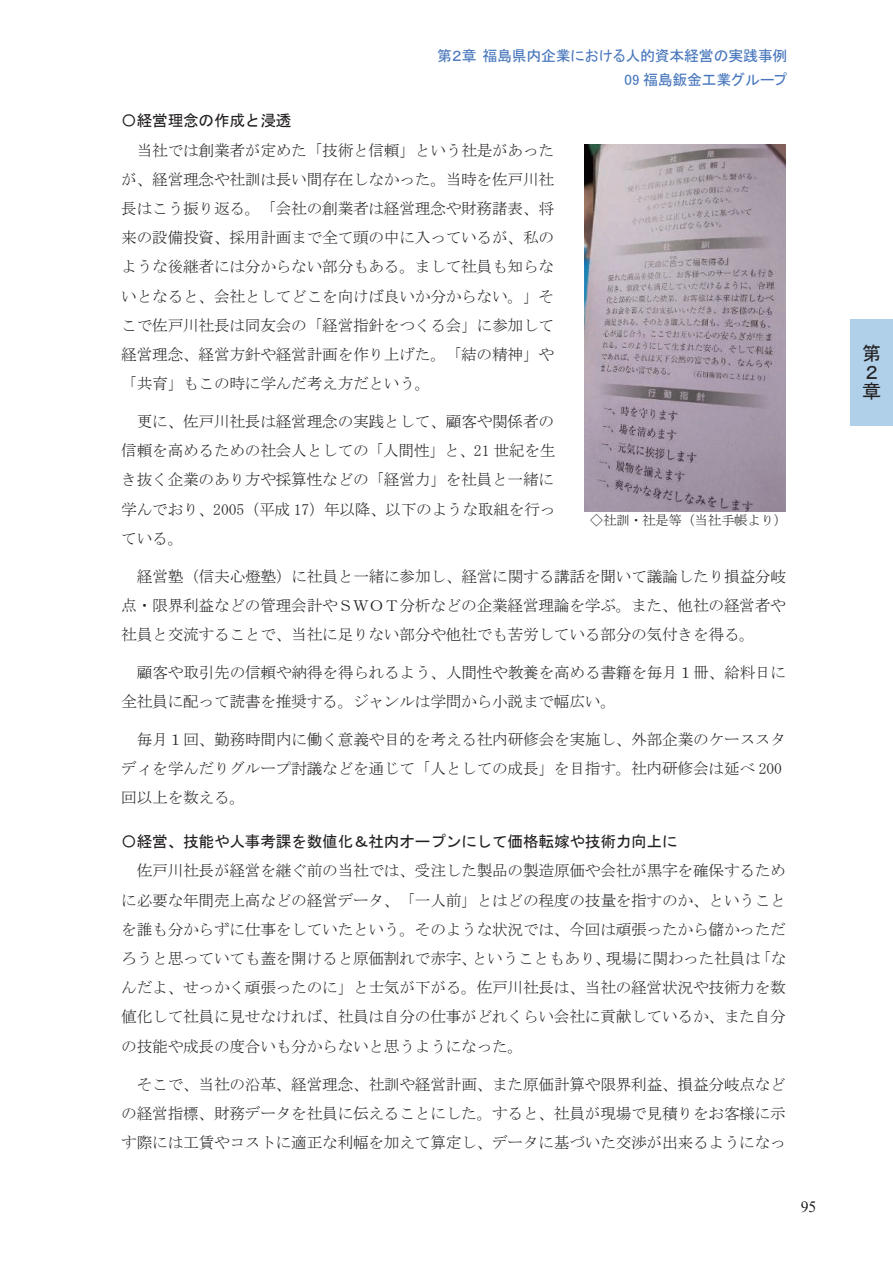
<style>
.page{position:relative;width:893px;height:1263px;background:#fff}
.page>*{position:absolute;margin:0;border:0;box-sizing:border-box;transform-origin:0 0}
.t1{font:19.2px/19.2px "MS Gothic";color:#231f20}
.t2{font:15.6px/29.2px "MS Mincho";letter-spacing:-.01em;color:#231f20;text-align:justify}
.t3{font:15.6px "MS Gothic";letter-spacing:-.01em;color:#231f20}
.t4{font:15.6px "Times New Roman";color:#231f20}
.t5{font:14.85px/24px "MS P Gothic";letter-spacing:-.01em;color:#4776bc;text-align:right}
.t6{font:13.5px "MS Mincho";letter-spacing:-.025em;color:#231f20}
</style>
<div class="page">
<img style="left:584px;top:145px;width:202px;height:366px">
<div style="left:850px;top:319px;width:43px;height:106px;background:#b0d0ea"></div>
<p class="t5" style="left:437px;top:44px;width:352px">第２章福島県内企業における人的資本経営の実践事例<br>09 福島鈑金工業グループ</p>
<p class="t3" style="left:121px;top:113px;width:172px">〇経営理念の作成と浸透</p>
<p class="t2" style="left:121px;top:135px;width:434px;text-indent:15px">当社では創業者が定めた「技術と信頼」という社是があったが、経営理念や社訓は長い間存在しなかった。当時を佐戸川社長はこう振り返る。「会社の創業者は経営理念や財務諸表、将来の設備投資、採用計画まで全て頭の中に入っているが、私のような後継者には分からない部分もある。まして社員も知らないとなると、会社としてどこを向けば良いか分からない。」そこで佐戸川社長は同友会の「経営指針をつくる会」に参加して経営理念、経営方針や経営計画を作り上げた。「結の精神」や「共育」もこの時に学んだ考え方だという。</p>
<p class="t2" style="left:121px;top:407px;width:436px;text-indent:15px">更に、佐戸川社長は経営理念の実践として、顧客や関係者の信頼を高めるための社会人としての「人間性」と、21 世紀を生き抜く企業のあり方や採算性などの「経営力」を社員と一緒に学んでおり、2005（平成 17）年以降、以下のような取組を行っている。</p>
<p class="t2" style="left:121px;top:561px;width:666px;text-indent:16px">経営塾（信夫心燈塾）に社員と一緒に参加し、経営に関する講話を聞いて議論したり損益分岐点・限界利益などの管理会計やＳＷＯＴ分析などの企業経営理論を学ぶ。また、他社の経営者や社員と交流することで、当社に足りない部分や他社でも苦労している部分の気付きを得る。</p>
<p class="t2" style="left:121px;top:658px;width:666px;text-indent:16px">顧客や取引先の信頼や納得を得られるよう、人間性や教養を高める書籍を毎月１冊、給料日に全社員に配って読書を推奨する。ジャンルは学問から小説まで幅広い。</p>
<p class="t2" style="left:121px;top:725px;width:666px;text-align:left;text-indent:16px">毎月１回、勤務時間内に働く意義や目的を考える社内研修会を実施し、外部企業のケーススタディを学んだりグループ討議などを通じて「人としての成長」を目指す。社内研修会は延べ 200回以上を数える。</p>
<p class="t3" style="left:121px;top:834px;width:558px">〇経営、技能や人事考課を数値化＆社内オープンにして価格転嫁や技術力向上に</p>
<p class="t2" style="left:121px;top:856px;width:667px;text-indent:15px">佐戸川社長が経営を継ぐ前の当社では、受注した製品の製造原価や会社が黒字を確保するために必要な年間売上高などの経営データ、「一人前」とはどの程度の技量を指すのか、ということを誰も分からずに仕事をしていたという。そのような状況では、今回は頑張ったから儲かっただろうと思っていても蓋を開けると原価割れで赤字、ということもあり、現場に関わった社員は「なんだよ、せっかく頑張ったのに」と士気が下がる。佐戸川社長は、当社の経営状況や技術力を数値化して社員に見せなければ、社員は自分の仕事がどれくらい会社に貢献しているか、また自分の技能や成長の度合いも分からないと思うようになった。</p>
<p class="t2" style="left:121px;top:1069px;width:666px;text-indent:15px">そこで、当社の沿革、経営理念、社訓や経営計画、また原価計算や限界利益、損益分岐点などの経営指標、財務データを社員に伝えることにした。すると、社員が現場で見積りをお客様に示す際には工賃やコストに適正な利幅を加えて算定し、データに基づいた交渉が出来るようになっ</p>
<p class="t6" style="left:590px;top:514px;width:199px">◇社訓・社是等（当社手帳より）</p>
<p class="t4" style="left:801px;top:1196px;width:17px">95</p>
<p class="t1" style="left:862px;top:343px;width:20px">第<br>２章</p>
</div>
